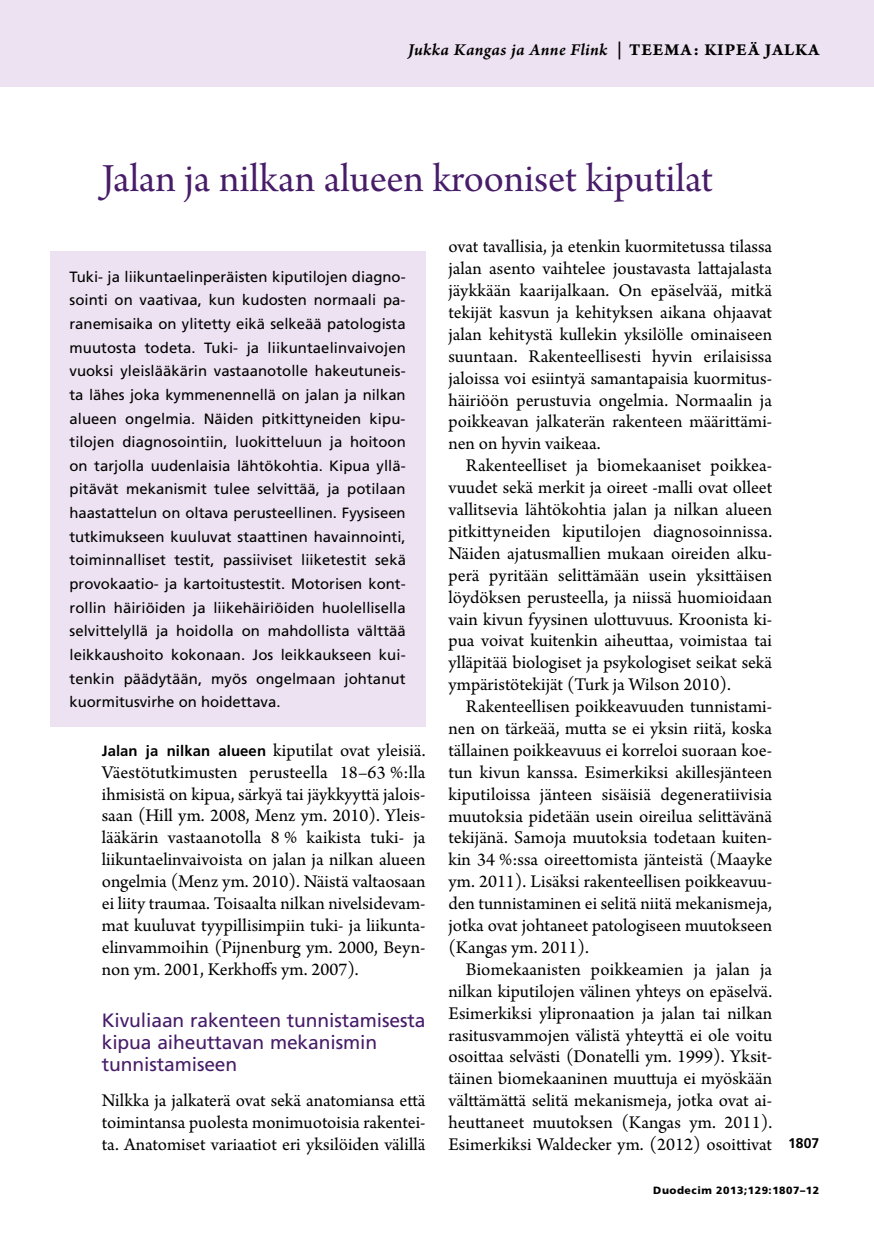
<style>
.page{position:relative;width:874px;height:1241px;background:#fff}
.page>*{position:absolute;margin:0;border:0;box-sizing:border-box;transform-origin:0 0}
.t1{font:42px "Arno Pro Subhead";color:#471c68}
.t2{font:19.25px/21.9px "Frutiger LT Std";letter-spacing:-.005em;color:#471c68}
.t3{font:18.9px/21.9px "Arno Pro";color:#000;text-align:justify}
.t4{font:17.5px "Arno Pro Smbd Italic Sm Text";letter-spacing:.02em;color:#000}
.t5{font:14.88px/23.6px "Frutiger LT Std";color:#000;text-align:justify}
.t6{font:700 14px "Frutiger LT Std";color:#000}
.t7{font:900 10.5px "Frutiger LT Std";letter-spacing:.05em;color:#000}
.s1{font-family:"Arno Pro Bold Sm Text"}
.s2{font-family:"Frutiger LT Std";font-weight:700;font-size:14.88px}
</style>
<div class="page">
<div style="left:50px;top:252px;width:375px;height:475px;background:#ede2f1"></div>
<div style="left:0;top:0;width:873px;height:87px;background:#ede2f1"></div>
<p class="t4" style="left:408px;top:40px;width:412px">Jukka Kangas ja Anne Flink <span class="s1">| TEEMA: KIPEÄ JALKA</span></p>
<h1 class="t1" style="left:102px;top:154px;width:612px">Jalan ja nilkan alueen krooniset kiputilat</h1>
<p class="t5" style="left:69px;top:265px;width:338px">Tuki- ja liikuntaelinperäisten kiputilojen diagno&shy;sointi on vaativaa, kun kudosten normaali pa&shy;ranemisaika on ylitetty eikä selkeää patologista muutosta todeta. Tuki- ja liikuntaelinvaivojen vuoksi yleislääkärin vastaanotolle hakeutuneis&shy;ta lähes joka kymmenennellä on jalan ja nilkan alueen ongelmia. Näiden pitkittyneiden kipu&shy;tilojen diagnosointiin, luokitteluun ja hoitoon on tarjolla uudenlaisia lähtökohtia. Kipua yllä&shy;pitävät mekanismit tulee selvittää, ja potilaan haastattelun on oltava perusteellinen. Fyysiseen tutkimukseen kuuluvat staattinen havainnointi, toiminnalliset testit, passiiviset liiketestit sekä provokaatio- ja kartoitustestit. Motorisen kont&shy;rollin häiriöiden ja liikehäiriöiden huolellisella selvittelyllä ja hoidolla on mahdollista välttää leikkaushoito kokonaan. Jos leikkaukseen kui&shy;tenkin päädytään, myös ongelmaan johtanut kuormitusvirhe on hoidettava.</p>
<p class="t3" style="left:102px;top:740px;width:325px"><span class="s2">Jalan ja nilkan alueen</span> kiputilat ovat yleisiä.<br>Väestötutkimusten perusteella 18–63 %:lla ihmisistä on kipua, särkyä tai jäykkyyttä jalois&shy;saan (Hill ym. 2008, Menz ym. 2010). Yleis&shy;lääkärin vastaanotolla 8 % kaikista tuki- ja liikuntaelinvaivoista on jalan ja nilkan alueen ongelmia (Menz ym. 2010). Näistä valtaosaan ei liity traumaa. Toisaalta nilkan nivelsidevam&shy;mat kuuluvat tyypillisimpiin tuki- ja liikunta&shy;elinvammoihin (Pijnenburg ym. 2000, Beyn&shy;non ym. 2001, Kerkhoffs ym. 2007).</p>
<p class="t2" style="left:102px;top:1009px;width:325px">Kivuliaan rakenteen tunnistamisesta kipua aiheuttavan mekanismin tunnistamiseen</p>
<p class="t3" style="left:102px;top:1090px;width:325px">Nilkka ja jalkaterä ovat sekä anatomiansa että toimintansa puolesta monimuotoisia rakentei&shy;ta. Anatomiset variaatiot eri yksilöiden välillä</p>
<p class="t3" style="left:448px;top:237px;width:325px">ovat tavallisia, ja etenkin kuormitetussa tilassa jalan asento vaihtelee joustavasta lattajalasta jäykkään kaarijalkaan. On epäselvää, mitkä tekijät kasvun ja kehityksen aikana ohjaavat jalan kehitystä kullekin yksilölle ominaiseen suuntaan. Rakenteellisesti hyvin erilaisissa jaloissa voi esiintyä samantapaisia kuormitus&shy;häiriöön perustuvia ongelmia. Normaalin ja poikkeavan jalkaterän rakenteen määrittämi&shy;nen on hyvin vaikeaa.</p>
<p class="t3" style="left:448px;top:455px;width:325px;text-indent:17px">Rakenteelliset ja biomekaaniset poikkea&shy;vuudet sekä merkit ja oireet -malli ovat olleet vallitsevia lähtökohtia jalan ja nilkan alueen pitkittyneiden kiputilojen diagnosoinnissa.<br>Näiden ajatusmallien mukaan oireiden alku&shy;perä pyritään selittämään usein yksittäisen löydöksen perusteella, ja niissä huomioidaan vain kivun fyysinen ulottuvuus. Kroonista ki&shy;pua voivat kuitenkin aiheuttaa, voimistaa tai ylläpitää biologiset ja psykologiset seikat sekä ympäristötekijät (Turk ja Wilson 2010).</p>
<p class="t3" style="left:448px;top:696px;width:325px;text-indent:17px">Rakenteellisen poikkeavuuden tunnistami&shy;nen on tärkeää, mutta se ei yksin riitä, koska tällainen poikkeavuus ei korreloi suoraan koe&shy;tun kivun kanssa. Esimerkiksi akillesjänteen kiputiloissa jänteen sisäisiä degeneratiivisia muutoksia pidetään usein oireilua selittävänä tekijänä. Samoja muutoksia todetaan kuiten&shy;kin 34 %:ssa oireettomista jänteistä (Maayke ym. 2011). Lisäksi rakenteellisen poikkeavuu&shy;den tunnistaminen ei selitä niitä mekanismeja, jotka ovat johtaneet patologiseen muutokseen (Kangas ym. 2011).</p>
<p class="t3" style="left:448px;top:959px;width:325px;text-indent:17px">Biomekaanisten poikkeamien ja jalan ja nilkan kiputilojen välinen yhteys on epäselvä.<br>Esimerkiksi ylipronaation ja jalan tai nilkan rasitusvammojen välistä yhteyttä ei ole voitu osoittaa selvästi (Donatelli ym. 1999). Yksit&shy;täinen biomekaaninen muuttuja ei myöskään välttämättä selitä mekanismeja, jotka ovat ai&shy;heuttaneet muutoksen (Kangas ym. 2011).<br>Esimerkiksi Waldecker ym. (2012) osoittivat</p>
<p class="t6" style="left:787px;top:1134px;width:33px">1807</p>
<p class="t7" style="left:653px;top:1183px;width:167px">Duodecim 2013;129:1807–12</p>
</div>
